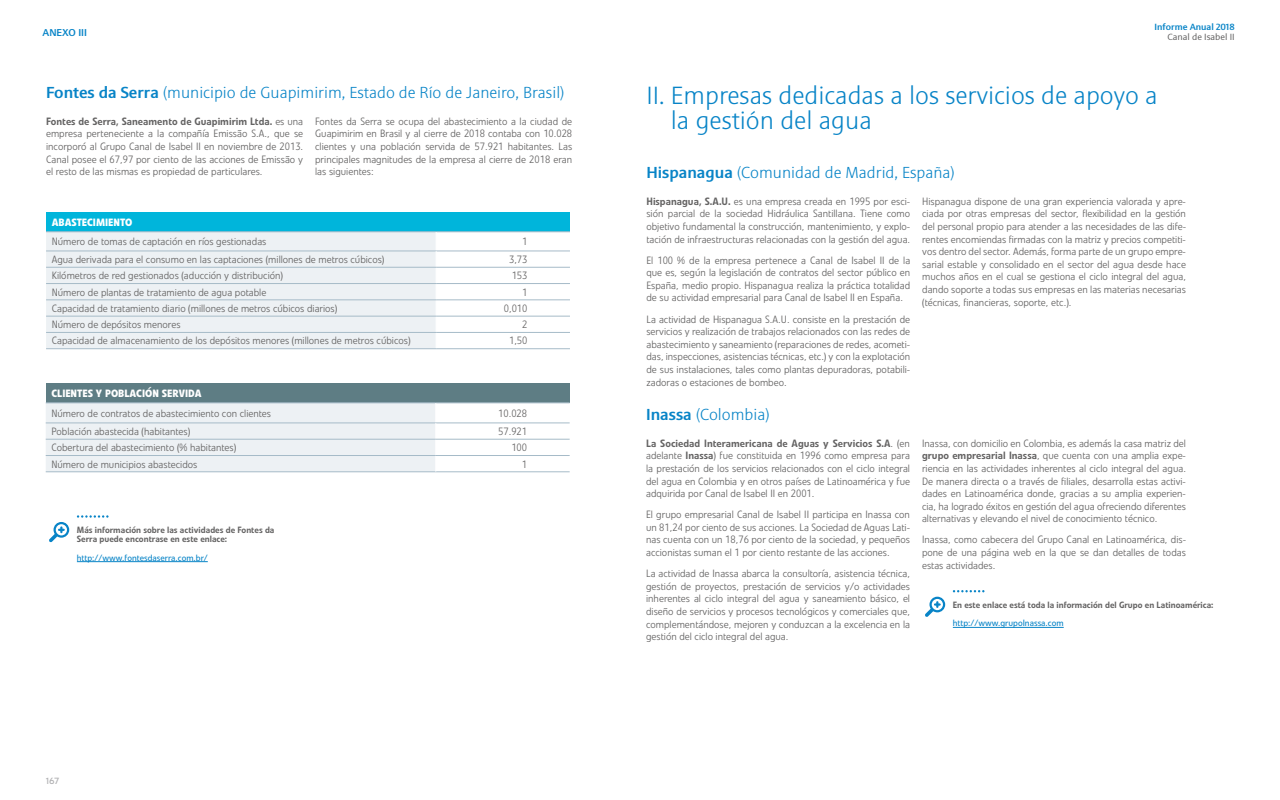
<style>
.page{position:relative;width:1280px;height:800px;background:#fff}
.page>*{position:absolute;margin:0;border:0;box-sizing:border-box;transform-origin:0 0}
.t1{font:300 25px/25px "Sinova Std";color:#0884c7}
.t2{font:300 16px "Sinova Std";color:#0884c7}
.t3{font:300 10.5px/12.6px "Linotype Veto";color:#646363;text-align:justify}
.t4{font:700 10.5px "Linotype Veto";color:#fff}
.t5{font:500 10px "Sinova Std";color:#0884c7}
.t6{font:500 9px/9px "Linotype Veto";color:#646363}
.t7{font:9px "Linotype Veto";color:#0884c7}
.t8{font:500 9px "Sinova Std";color:#0884c7}
.t9{font:9px "Sinova Std";color:#646363}
.t10{font:600 9px "Neris";color:#b2b2b4}
.s1{font-weight:500}
</style>
<div class="page">
<hr style="left:77px;top:561px;width:131px;height:1px;background:#0884c7">
<svg style="left:49px;top:522px;width:20px;height:20px"></svg>
<svg style="left:77px;top:515px;width:32px;height:3px"></svg>
<hr style="left:953px;top:627px;width:111px;height:1px;background:#0884c7">
<svg style="left:925px;top:597px;width:20px;height:20px"></svg>
<svg style="left:953px;top:590px;width:32px;height:2px"></svg>
<div style="left:46px;top:212px;width:524px;height:20px;background:#00b5db"></div>
<div style="left:46px;top:233px;width:390px;height:115px;background:#edf1f4"></div>
<hr style="left:46px;top:232px;width:390px;height:1px;background:#a6bbc8">
<hr style="left:46px;top:251px;width:390px;height:1px;background:#a6bbc8">
<svg style="left:436px;top:232px;width:134px;height:84px"></svg>
<hr style="left:46px;top:267px;width:390px;height:1px;background:#a6bbc8">
<hr style="left:436px;top:267px;width:134px;height:1px;background:#a6bbc8">
<hr style="left:46px;top:283px;width:390px;height:1px;background:#a6bbc8">
<hr style="left:436px;top:283px;width:134px;height:1px;background:#a6bbc8">
<hr style="left:46px;top:300px;width:390px;height:1px;background:#a6bbc8">
<hr style="left:436px;top:300px;width:134px;height:1px;background:#a6bbc8">
<hr style="left:46px;top:316px;width:390px;height:1px;background:#a6bbc8">
<hr style="left:436px;top:316px;width:134px;height:1px;background:#a6bbc8">
<hr style="left:46px;top:332px;width:390px;height:1px;background:#a6bbc8">
<hr style="left:436px;top:332px;width:134px;height:1px;background:#a6bbc8">
<hr style="left:46px;top:348px;width:390px;height:1px;background:#a6bbc8">
<hr style="left:436px;top:348px;width:134px;height:1px;background:#a6bbc8">
<div style="left:46px;top:383px;width:524px;height:20px;background:#5e7d84"></div>
<hr style="left:46px;top:472px;width:390px;height:1px;background:#a6bbc8">
<hr style="left:436px;top:472px;width:134px;height:1px;background:#a6bbc8">
<svg style="left:46px;top:403px;width:524px;height:69px"></svg>
<hr style="left:46px;top:439px;width:390px;height:1px;background:#a6bbc8">
<hr style="left:436px;top:439px;width:134px;height:1px;background:#a6bbc8">
<hr style="left:46px;top:455px;width:390px;height:1px;background:#a6bbc8">
<hr style="left:436px;top:455px;width:134px;height:1px;background:#a6bbc8">
<p class="t5" style="left:43px;top:26px;width:46px">ANEXO III</p>
<h2 class="t2" style="left:46px;top:83px;width:520px"><span class="s1">Fontes da Serra</span> (municipio de Guapimirim, Estado de Río de Janeiro, Brasil)</h2>
<p class="t3" style="left:46px;top:115px;width:259px"><span class="s1">Fontes de Serra, Saneamento de Guapimirim Ltda.</span> es una empresa perteneciente a la compañía Emissão S.A., que se incorporó al Grupo Canal de Isabel II en noviembre de 2013.<br>Canal posee el 67,97 por ciento de las acciones de Emissão y el resto de las mismas es propiedad de particulares.</p>
<p class="t3" style="left:315px;top:115px;width:259px">Fontes da Serra se ocupa del abastecimiento a la ciudad de Guapimirim en Brasil y al cierre de 2018 contaba con 10.028 clientes y una población servida de 57.921 habitantes. Las principales magnitudes de la empresa al cierre de 2018 eran las siguientes:</p>
<p class="t4" style="left:52px;top:216px;width:82px">ABASTECIMIENTO</p>
<p class="t3" style="left:52px;top:235px;width:216px">Número de tomas de captación en ríos gestionadas</p>
<p class="t3" style="left:522px;top:235px;width:7px">1</p>
<p class="t3" style="left:52px;top:253px;width:334px">Agua derivada para el consumo en las captaciones (millones de metros cúbicos)</p>
<p class="t3" style="left:509px;top:253px;width:20px">3,73</p>
<p class="t3" style="left:52px;top:269px;width:233px">Kilómetros de red gestionados (aducción y distribución)</p>
<p class="t3" style="left:512px;top:269px;width:17px">153</p>
<p class="t3" style="left:52px;top:286px;width:216px">Número de plantas de tratamiento de agua potable</p>
<p class="t3" style="left:522px;top:286px;width:7px">1</p>
<p class="t3" style="left:52px;top:302px;width:287px">Capacidad de tratamiento diario (millones de metros cúbicos diarios)</p>
<p class="t3" style="left:504px;top:302px;width:25px">0,010</p>
<p class="t3" style="left:52px;top:318px;width:130px">Número de depósitos menores</p>
<p class="t3" style="left:522px;top:318px;width:7px">2</p>
<p class="t3" style="left:52px;top:335px;width:360px">Capacidad de almacenamiento de los depósitos menores (millones de metros cúbicos)</p>
<p class="t3" style="left:509px;top:335px;width:20px">1,50</p>
<p class="t4" style="left:51px;top:387px;width:152px">CLIENTES Y POBLACIÓN SERVIDA</p>
<p class="t3" style="left:51px;top:407px;width:221px">Número de contratos de abastecimiento con clientes</p>
<p class="t3" style="left:498px;top:407px;width:30px">10.028</p>
<p class="t3" style="left:51px;top:425px;width:140px">Población abastecida (habitantes)</p>
<p class="t3" style="left:498px;top:425px;width:30px">57.921</p>
<p class="t3" style="left:51px;top:441px;width:186px">Cobertura del abastecimiento (% habitantes)</p>
<p class="t3" style="left:511px;top:441px;width:17px">100</p>
<p class="t3" style="left:51px;top:458px;width:148px">Número de municipios abastecidos</p>
<p class="t3" style="left:522px;top:458px;width:7px">1</p>
<p class="t6" style="left:77px;top:526px;width:199px">Más información sobre las actividades de Fontes da<br>Serra puede encontrase en este enlace:</p>
<p class="t7" style="left:77px;top:552px;width:132px">http://www.fontesdaserra.com.br/</p>
<p class="t10" style="left:46px;top:774px;width:15px">167</p>
<p class="t8" style="left:1154px;top:21px;width:82px">Informe Anual 2018</p>
<p class="t9" style="left:1168px;top:32px;width:69px">Canal de Isabel II</p>
<h1 class="t1" style="left:671px;top:83px;width:488px;text-indent:-24px">II. Empresas dedicadas a los servicios de apoyo a la gestión del agua</h1>
<h2 class="t2" style="left:646px;top:163px;width:310px"><span class="s1">Hispanagua</span> (Comunidad de Madrid, España)</h2>
<p class="t3" style="left:646px;top:195px;width:265px"><span class="s1">Hispanagua, S.A.U.</span> es una empresa creada en 1995 por esci&shy;sión parcial de la sociedad Hidráulica Santillana. Tiene como objetivo fundamental la construcción, mantenimiento, y explo&shy;tación de infraestructuras relacionadas con la gestión del agua.</p>
<p class="t3" style="left:646px;top:254px;width:265px">El 100 % de la empresa pertenece a Canal de Isabel II de la que es, según la legislación de contratos del sector público en España, medio propio. Hispanagua realiza la práctica totalidad de su actividad empresarial para Canal de Isabel II en España.</p>
<p class="t3" style="left:646px;top:313px;width:265px">La actividad de Hispanagua S.A.U. consiste en la prestación de servicios y realización de trabajos relacionados con las redes de abastecimiento y saneamiento (reparaciones de redes, acometi&shy;das, inspecciones, asistencias técnicas, etc.) y con la explotación de sus instalaciones, tales como plantas depuradoras, potabili&shy;zadoras o estaciones de bombeo.</p>
<p class="t3" style="left:922px;top:195px;width:265px">Hispanagua dispone de una gran experiencia valorada y apre&shy;ciada por otras empresas del sector, flexibilidad en la gestión del personal propio para atender a las necesidades de las dife&shy;rentes encomiendas firmadas con la matriz y precios competiti&shy;vos dentro del sector. Además, forma parte de un grupo empre&shy;sarial estable y consolidado en el sector del agua desde hace muchos años en el cual se gestiona el ciclo integral del agua, dando soporte a todas sus empresas en las materias necesarias (técnicas, financieras, soporte, etc.).</p>
<h2 class="t2" style="left:646px;top:405px;width:125px"><span class="s1">Inassa</span> (Colombia)</h2>
<p class="t3" style="left:646px;top:437px;width:265px"><span class="s1">La Sociedad Interamericana de Aguas y Servicios S.A</span>. (en adelante <span class="s1">Inassa</span>) fue constituida en 1996 como empresa para la prestación de los servicios relacionados con el ciclo integral del agua en Colombia y en otros países de Latinoamérica y fue adquirida por Canal de Isabel II en 2001.</p>
<p class="t3" style="left:646px;top:508px;width:265px">El grupo empresarial Canal de Isabel II participa en Inassa con un 81,24 por ciento de sus acciones. La Sociedad de Aguas Lati&shy;nas cuenta con un 18,76 por ciento de la sociedad, y pequeños accionistas suman el 1 por ciento restante de las acciones.</p>
<p class="t3" style="left:646px;top:567px;width:265px">La actividad de Inassa abarca la consultoría, asistencia técnica, gestión de proyectos, prestación de servicios y/o actividades inherentes al ciclo integral del agua y saneamiento básico, el diseño de servicios y procesos tecnológicos y comerciales que, complementándose, mejoren y conduzcan a la excelencia en la gestión del ciclo integral del agua.</p>
<p class="t3" style="left:922px;top:437px;width:265px">Inassa, con domicilio en Colombia, es además la casa matriz del <span class="s1">grupo empresarial Inassa</span>, que cuenta con una amplia expe&shy;riencia en las actividades inherentes al ciclo integral del agua.<br>De manera directa o a través de filiales, desarrolla estas activi&shy;dades en Latinoamérica donde, gracias a su amplia experien&shy;cia, ha logrado éxitos en gestión del agua ofreciendo diferentes alternativas y elevando el nivel de conocimiento técnico.</p>
<p class="t3" style="left:922px;top:534px;width:265px">Inassa, como cabecera del Grupo Canal en Latinoamérica, dis&shy;pone de una página web en la que se dan detalles de todas estas actividades.</p>
<p class="t6" style="left:953px;top:600px;width:262px">En este enlace está toda la información del Grupo en Latinoamérica:</p>
<p class="t7" style="left:953px;top:618px;width:112px">http://www.grupoInassa.com</p>
</div>
